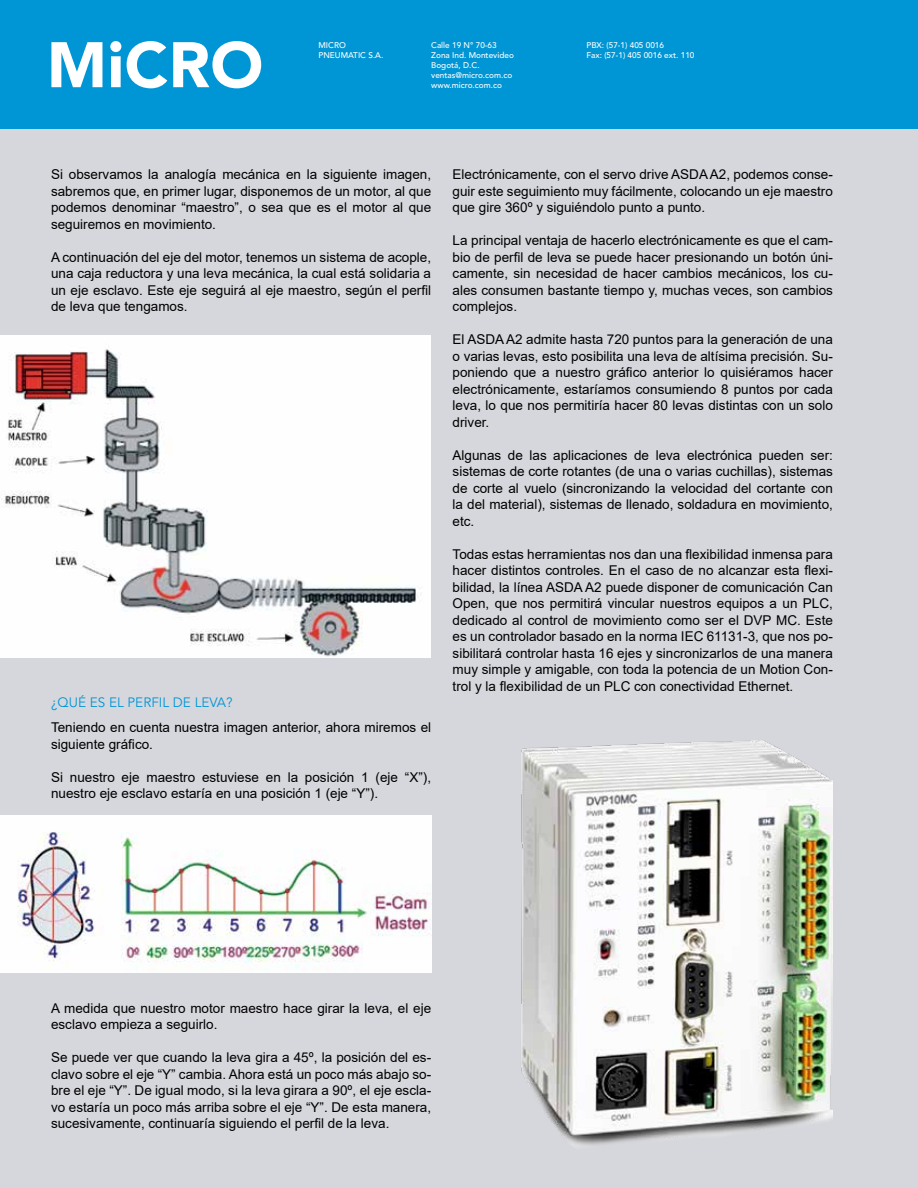
<style>
.page{position:relative;width:918px;height:1188px;background:#fff}
.page>*{position:absolute;margin:0;border:0;box-sizing:border-box;transform-origin:0 0}
.t1{font:900 63.6px "Avenir";letter-spacing:.005em;color:#fff}
.t2{font:13.5px/16.5px "Arial";color:#000;text-align:justify}
.t3{font:13.5px "Avenir LT Std";color:#0096d6}
.t4{font:500 8.25px/9.9px "Avenir LT Std";color:#fff}
</style>
<div class="page">
<div style="left:0;top:128px;width:918px;height:1060px;background:#d6d7dc"></div>
<div style="left:0;top:0;width:918px;height:128px;background:#0096d6"></div>
<img style="left:0;top:335px;width:431px;height:323px">
<img style="left:0;top:816px;width:432px;height:157px">
<img style="left:521px;top:740px;width:312px;height:405px">
<h1 class="t1" style="left:47px;top:27px;width:218px">MiCRO</h1>
<p class="t4" style="left:318px;top:41px;width:66px">MICRO<br>PNEUMATIC S.A.</p>
<p class="t4" style="left:431px;top:41px;width:84px">Calle 19 N° 70-63<br>Zona Ind. Montevideo<br>Bogotá, D.C. ventas@micro.com.co www.micro.com.co</p>
<p class="t4" style="left:586px;top:41px;width:110px">PBX: (57-1) 405 0016<br>Fax: (57-1) 405 0016 ext. 110</p>
<p class="t2" style="left:51px;top:166px;width:382px">Si observamos la analogía mecánica en la siguiente imagen, sabremos que, en primer lugar, disponemos de un motor, al que podemos denominar “maestro”, o sea que es el motor al que seguiremos en movimiento.</p>
<p class="t2" style="left:51px;top:249px;width:382px">A continuación del eje del motor, tenemos un sistema de acople, una caja reductora y una leva mecánica, la cual está solidaria a un eje esclavo. Este eje seguirá al eje maestro, según el perfil de leva que tengamos.</p>
<p class="t3" style="left:51px;top:695px;width:183px">¿QUÉ ES EL PERFIL DE LEVA?</p>
<p class="t2" style="left:51px;top:719px;width:382px">Teniendo en cuenta nuestra imagen anterior, ahora miremos el siguiente gráfico.</p>
<p class="t2" style="left:51px;top:769px;width:382px">Si nuestro eje maestro estuviese en la posición 1 (eje “X”), nuestro eje esclavo estaría en una posición 1 (eje “Y”).</p>
<p class="t2" style="left:453px;top:166px;width:382px">Electrónicamente, con el servo drive ASDA A2, podemos conse&shy;guir este seguimiento muy fácilmente, colocando un eje maestro que gire 360º y siguiéndolo punto a punto.</p>
<p class="t2" style="left:453px;top:232px;width:382px">La principal ventaja de hacerlo electrónicamente es que el cam&shy;bio de perfil de leva se puede hacer presionando un botón úni&shy;camente, sin necesidad de hacer cambios mecánicos, los cu&shy;ales consumen bastante tiempo y, muchas veces, son cambios complejos.</p>
<p class="t2" style="left:453px;top:331px;width:382px">El ASDA A2 admite hasta 720 puntos para la generación de una o varias levas, esto posibilita una leva de altísima precisión. Su&shy;poniendo que a nuestro gráfico anterior lo quisiéramos hacer electrónicamente, estaríamos consumiendo 8 puntos por cada leva, lo que nos permitiría hacer 80 levas distintas con un solo driver.</p>
<p class="t2" style="left:453px;top:447px;width:382px">Algunas de las aplicaciones de leva electrónica pueden ser: sistemas de corte rotantes (de una o varias cuchillas), sistemas de corte al vuelo (sincronizando la velocidad del cortante con la del material), sistemas de llenado, soldadura en movimiento, etc.</p>
<p class="t2" style="left:453px;top:546px;width:382px">Todas estas herramientas nos dan una flexibilidad inmensa para hacer distintos controles. En el caso de no alcanzar esta flexi&shy;bilidad, la línea ASDA A2 puede disponer de comunicación Can Open, que nos permitirá vincular nuestros equipos a un PLC, dedicado al control de movimiento como ser el DVP MC. Este es un controlador basado en la norma IEC 61131-3, que nos po&shy;sibilitará controlar hasta 16 ejes y sincronizarlos de una manera muy simple y amigable, con toda la potencia de un Motion Con&shy;trol y la flexibilidad de un PLC con conectividad Ethernet.</p>
<p class="t2" style="left:51px;top:1000px;width:382px">A medida que nuestro motor maestro hace girar la leva, el eje esclavo empieza a seguirlo.</p>
<p class="t2" style="left:51px;top:1049px;width:382px">Se puede ver que cuando la leva gira a 45º, la posición del es&shy;clavo sobre el eje “Y” cambia. Ahora está un poco más abajo so&shy;bre el eje “Y”. De igual modo, si la leva girara a 90º, el eje escla&shy;vo estaría un poco más arriba sobre el eje “Y”. De esta manera, sucesivamente, continuaría siguiendo el perfil de la leva.</p>
</div>
